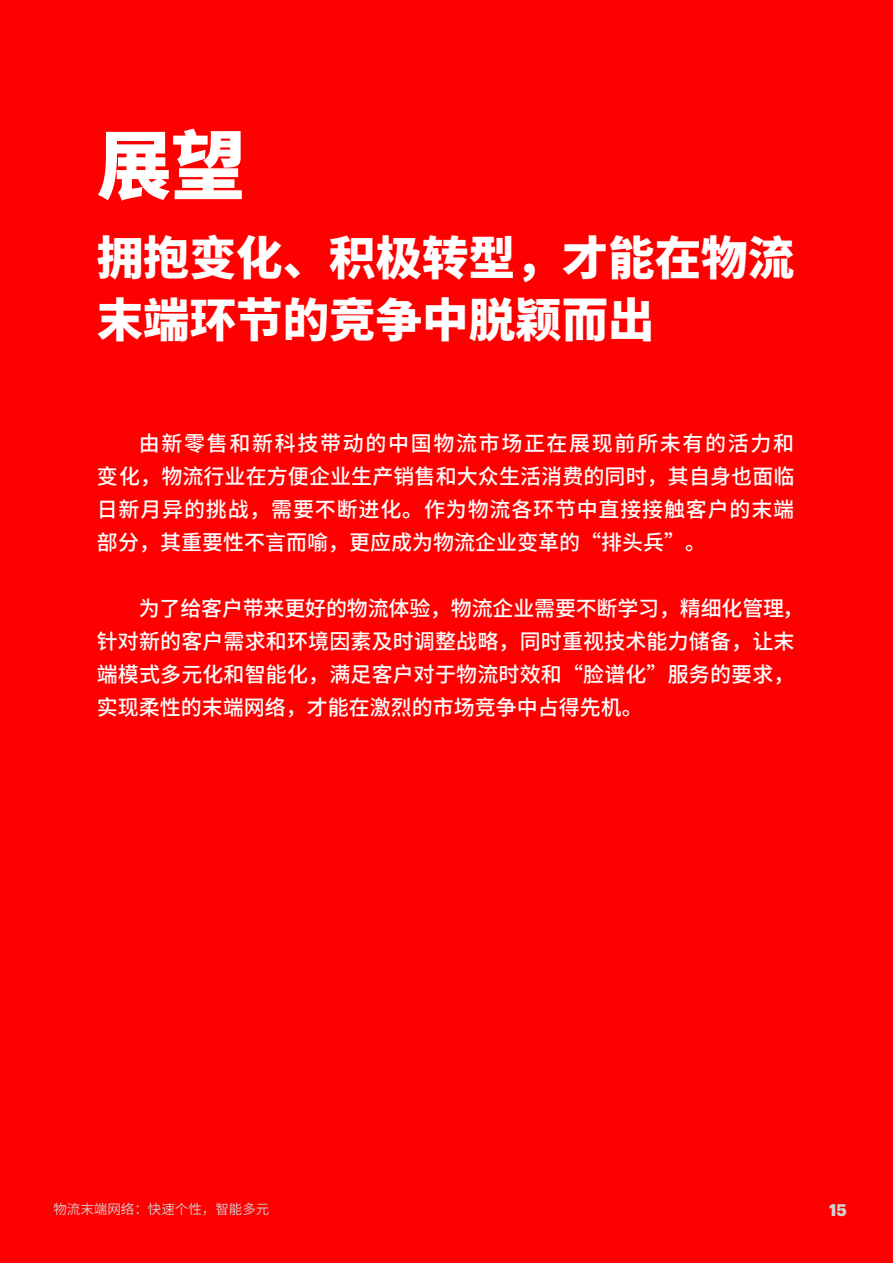
<style>
.page{position:relative;width:893px;height:1263px;background:#f00}
.page>*{position:absolute;margin:0;border:0;box-sizing:border-box;transform-origin:0 0}
.t1{font:800 75px "Source Han Sans SC";color:#fff}
.t2{font:800 46.5px/61.5px "Source Han Sans SC";color:#fff}
.t3{font:500 21px/33px "Source Han Sans SC";letter-spacing:.005em;color:#fff;text-align:justify}
.t4{font:700 16.5px "Graphik";color:#d3d3d4}
.t5{font:13.5px "Source Han Sans SC";color:#d3d3d4}
</style>
<div class="page">
<h1 class="t1" style="left:97px;top:123px;width:151px">展望</h1>
<h2 class="t2" style="left:97px;top:229px;width:699px">拥抱变化、积极转型，才能在物流末端环节的竞争中脱颖而出</h2>
<p class="t3" style="left:97px;top:427px;width:699px;text-indent:42px">由新零售和新科技带动的中国物流市场正在展现前所未有的活力和变化，物流行业在方便企业生产销售和大众生活消费的同时，其自身也面临日新月异的挑战，需要不断进化。作为物流各环节中直接接触客户的末端部分，其重要性不言而喻，更应成为物流企业变革的“排头兵”。</p>
<p class="t3" style="left:97px;top:592px;width:708px;text-align:left;text-indent:42px">为了给客户带来更好的物流体验，物流企业需要不断学习，精细化管理，针对新的客户需求和环境因素及时调整战略，同时重视技术能力储备，让末端模式多元化和智能化，满足客户对于物流时效和“脸谱化”服务的要求，实现柔性的末端网络，才能在激烈的市场竞争中占得先机。</p>
<p class="t5" style="left:53px;top:1201px;width:217px">物流末端网络：快速个性，智能多元</p>
<p class="t4" style="left:829px;top:1197px;width:19px">15</p>
</div>
